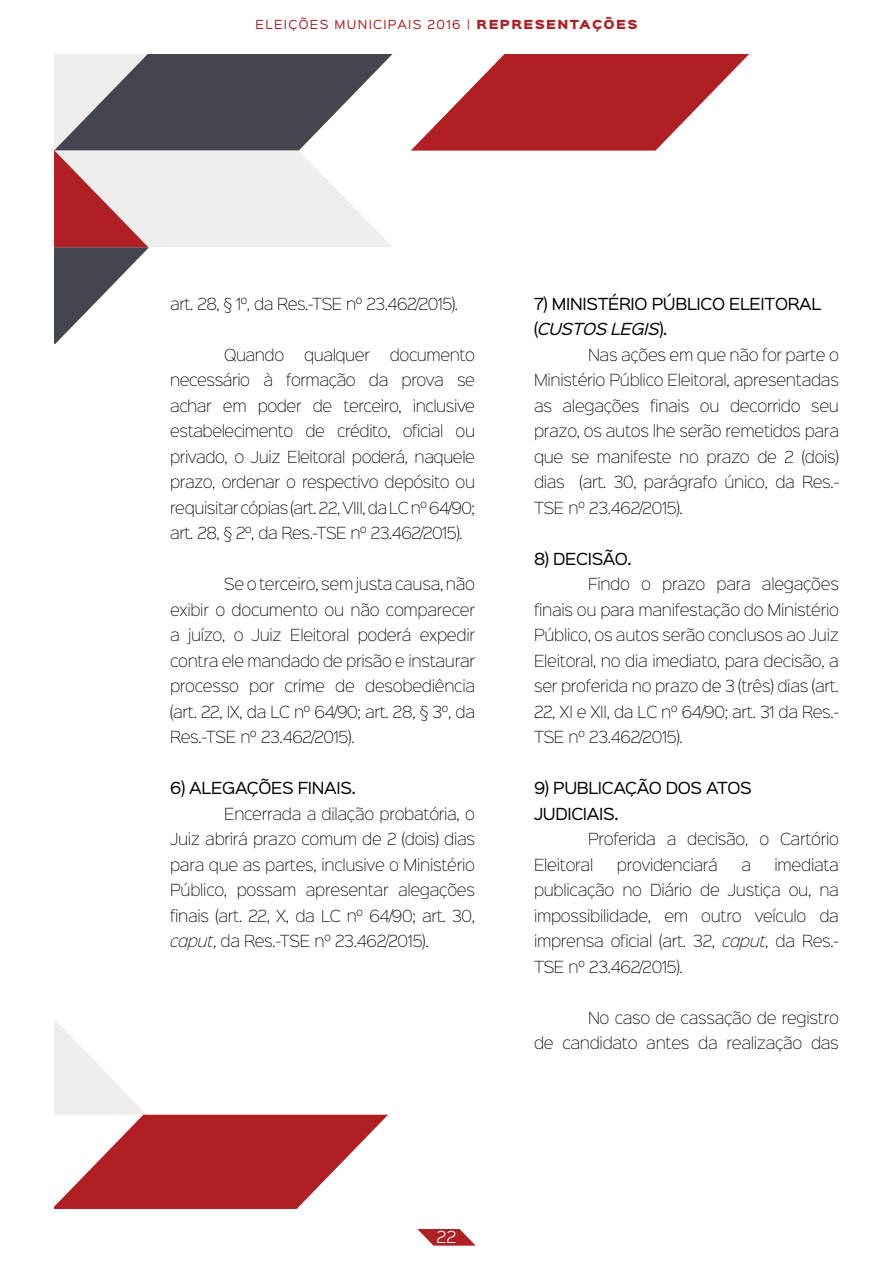
<style>
.page{position:relative;width:893px;height:1263px;background:#fff}
.page>*{position:absolute;margin:0;border:0;box-sizing:border-box;transform-origin:0 0}
.t1{font:15px/25.5px "Sinkin Sans 200 X Light";letter-spacing:-.02em;color:#000;text-align:justify}
.t2{font:15px/25.5px "Sinkin Sans 400";letter-spacing:-.02em;color:#000}
.t3{font:300 15px "Sinkin Sans 300";color:#fff}
.t4{font:11.25px "Sinkin Sans 400";letter-spacing:.12em;color:#b01f23}
.s1{font-family:"Sinkin Sans 900 X Black"}
.s2{font-style:italic}
</style>
<div class="page">
<svg style="left:417px;top:1229px;width:58px;height:16px"></svg>
<svg style="left:411px;top:54px;width:338px;height:97px"></svg>
<svg style="left:54px;top:54px;width:339px;height:290px"></svg>
<svg style="left:54px;top:1020px;width:334px;height:189px"></svg>
<p class="t4" style="left:256px;top:15px;width:383px">ELEIÇÕES MUNICIPAIS 2016 | <span class="s1">REPRESENTAÇÕES</span></p>
<p class="t1" style="left:170px;top:290px;width:290px">art. 28, § 1º, da Res.-TSE nº 23.462/2015).</p>
<p class="t1" style="left:224px;top:341px;width:62px">Quando</p>
<p class="t1" style="left:304px;top:341px;width:67px">qualquer</p>
<p class="t1" style="left:170px;top:341px;width:306px;text-indent:220px">documento necessário à formação da prova se achar em poder de terceiro, inclusive estabelecimento de crédito, oficial ou privado, o Juiz Eleitoral poderá, naquele prazo, ordenar o respectivo depósito ou requisitar cópias (art. 22, VIII, da LC nº 64/90; art. 28, § 2º, da Res.-TSE nº 23.462/2015).</p>
<p class="t1" style="left:170px;top:570px;width:306px;text-indent:54px">Se o terceiro, sem justa causa, não exibir o documento ou não comparecer a juízo, o Juiz Eleitoral poderá expedir contra ele mandado de prisão e instaurar processo por crime de desobediência (art. 22, IX, da LC nº 64/90; art. 28, § 3º, da Res.-TSE nº 23.462/2015).</p>
<p class="t2" style="left:170px;top:774px;width:187px">6) ALEGAÇÕES FINAIS.</p>
<p class="t1" style="left:170px;top:800px;width:306px;text-indent:54px">Encerrada a dilação probatória, o Juiz abrirá prazo comum de 2 (dois) dias para que as partes, inclusive o Ministério Público, possam apresentar alegações finais (art. 22, X, da LC nº 64/90; art. 30, <span class="s2">CAPUT</span>, da Res.-TSE nº 23.462/2015).</p>
<p class="t2" style="left:534px;top:290px;width:289px">7) MINISTÉRIO PÚBLICO ELEITORAL (<span class="s2">CUSTOS LEGIS</span>).</p>
<p class="t1" style="left:534px;top:341px;width:306px;text-indent:54px">Nas ações em que não for parte o Ministério Público Eleitoral, apresentadas as alegações finais ou decorrido seu prazo, os autos lhe serão remetidos para que se manifeste no prazo de 2 (dois) dias (art. 30, parágrafo único, da Res.- TSE nº 23.462/2015).</p>
<p class="t2" style="left:534px;top:545px;width:99px">8) DECISÃO.</p>
<p class="t1" style="left:534px;top:570px;width:306px;text-indent:54px">Findo o prazo para alegações finais ou para manifestação do Ministério Público, os autos serão conclusos ao Juiz Eleitoral, no dia imediato, para decisão, a ser proferida no prazo de 3 (três) dias (art.<br>22, XI e XII, da LC nº 64/90; art. 31 da Res.- TSE nº 23.462/2015).</p>
<p class="t2" style="left:534px;top:774px;width:219px">9) PUBLICAÇÃO DOS ATOS<br>JUDICIAIS.</p>
<p class="t1" style="left:534px;top:825px;width:306px;text-indent:54px">Proferida a decisão, o Cartório<br>Eleitoral</p>
<p class="t1" style="left:617px;top:851px;width:103px">providenciará</p>
<p class="t1" style="left:741px;top:851px;width:11px">a</p>
<p class="t1" style="left:534px;top:851px;width:306px;text-indent:240px">imediata publicação no Diário de Justiça ou, na impossibilidade, em outro veículo da imprensa oficial (art. 32, <span class="s2">CAPUT</span>, da Res.- TSE nº 23.462/2015).</p>
<p class="t1" style="left:534px;top:1004px;width:306px;text-align:right">No caso de cassação de registro<br>de candidato antes da realização das</p>
<p class="t3" style="left:437px;top:1225px;width:21px">22</p>
</div>
